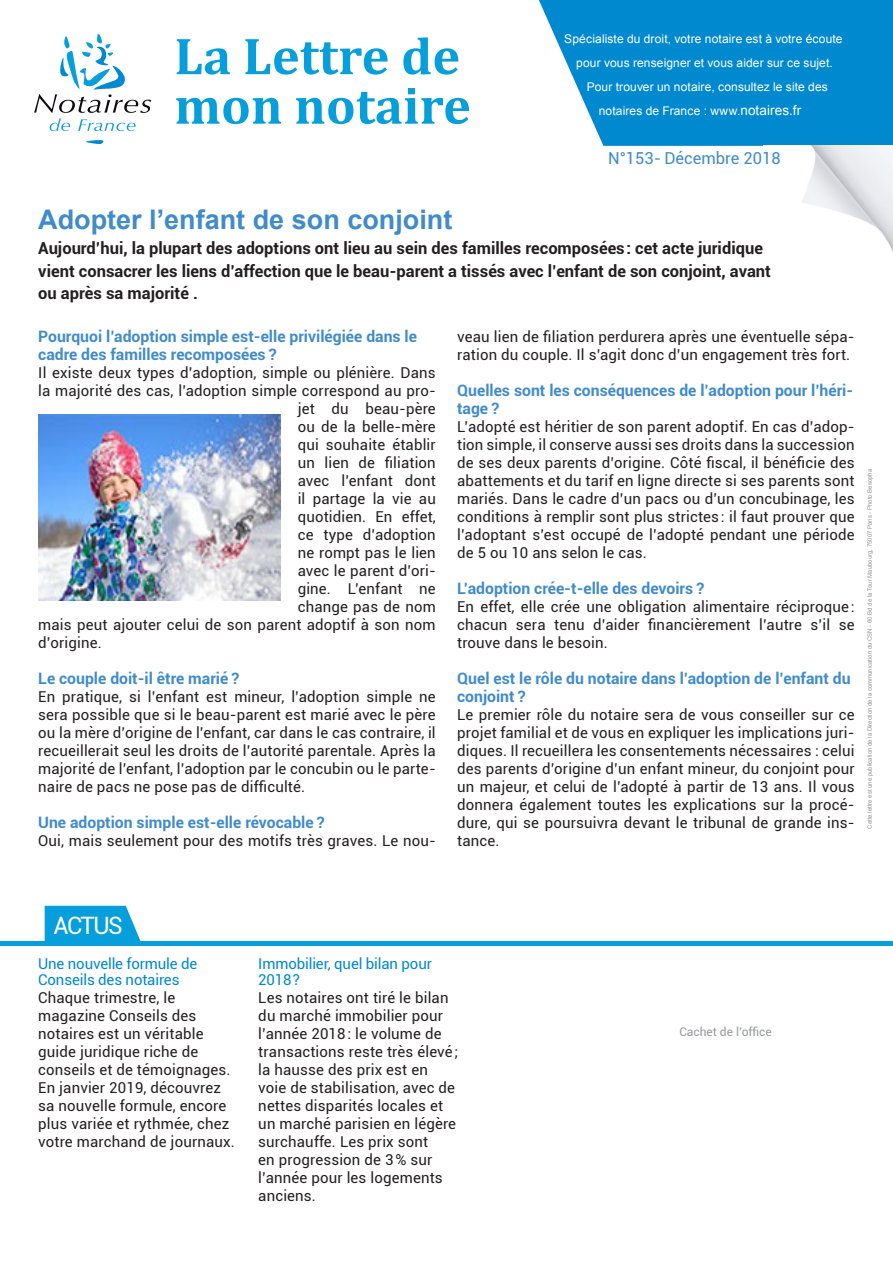
<style>
.page{position:relative;width:893px;height:1263px;background:#fff}
.page>*{position:absolute;margin:0;border:0;box-sizing:border-box;transform-origin:0 0}
.t1{font:700 52.5px/49.5px "Cambria";color:#069edb}
.Chapô{font:700 27px "Arial";color:#408bca}
.t2{font:24px "Roboto";letter-spacing:-.065em;color:#fff}
.t3{font:700 16.5px/22.5px "Roboto";color:#231f20}
.t4{font:16.5px "Roboto";color:#408bca}
.Questions{font:700 15.75px/18px "Roboto";color:#408bca}
.Réponses{font:700 15.75px "Roboto";color:#408bca}
.Réponses-2{font:15px/18px "Roboto";letter-spacing:.01em;color:#231f20;text-align:justify}
.Texte_noir_actus{font:15px/18px "Roboto";letter-spacing:.01em;color:#231f20}
.Texte_noir_actus-2{font:15px/16.5px "Roboto";letter-spacing:-.01em;color:#0089cf}
.t5{font:12px "Arial";letter-spacing:.01em;color:#fff}
.t6{font:12px "Roboto";color:#97999c}
.t7{font:6px "Arial";color:#939598}
.s1{font-size:13.5px}
</style>
<div class="page">
<svg style="left:539px;top:0;width:354px;height:146px;background:#1994d3"></svg>
<svg style="left:34px;top:34px;width:117px;height:97px"></svg>
<svg style="left:86px;top:140px;width:18px;height:4px"></svg>
<svg style="left:45px;top:906px;width:96px;height:35px;background:#1aa5dd"></svg>
<img style="left:802px;top:146px;width:91px;height:106px">
<hr style="left:0;top:941px;width:893px;height:4px;background:#069edb">
<img style="left:38px;top:414px;width:243px;height:186px">
<p class="t1" style="left:174px;top:30px;width:298px">La Lettre de mon notaire</p>
<p class="t5" style="left:564px;top:31px;width:280px">Spécialiste du droit, votre notaire est à votre écoute</p>
<p class="t5" style="left:576px;top:55px;width:258px">pour vous renseigner et vous aider sur ce sujet.</p>
<p class="t5" style="left:587px;top:79px;width:243px">Pour trouver un notaire, consultez le site des</p>
<p class="t5" style="left:599px;top:103px;width:204px">notaires de France : www.<span class="s1">notaires.fr</span></p>
<p class="t4" style="left:608px;top:147px;width:174px">N°153- Décembre 2018</p>
<p class="Chapô" style="left:38px;top:202px;width:416px">Adopter l’enfant de son conjoint</p>
<p class="t3" style="left:38px;top:236px;width:734px">Aujourd’hui, la plupart des adoptions ont lieu au sein des familles recomposées : cet acte juridique vient consacrer les liens d’affection que le beau-parent a tissés avec l’enfant de son conjoint, avant ou après sa majorité .</p>
<p class="Questions" style="left:38px;top:327px;width:380px">Pourquoi l’adoption simple est-elle privilégiée dans le cadre des familles recomposées ?</p>
<p class="Réponses-2" style="left:38px;top:363px;width:399px">Il existe deux types d’adoption, simple ou plénière. Dans</p>
<p class="Réponses-2" style="left:38px;top:381px;width:399px">la majorité des cas, l’adoption simple correspond au pro-</p>
<p class="Réponses-2" style="left:298px;top:399px;width:140px">jet du beau-père</p>
<p class="Réponses-2" style="left:298px;top:417px;width:140px">ou de la belle-mère</p>
<p class="Réponses-2" style="left:298px;top:435px;width:140px">qui souhaite établir</p>
<p class="Réponses-2" style="left:298px;top:453px;width:140px">un lien de filiation</p>
<p class="Réponses-2" style="left:298px;top:471px;width:140px">avec l’enfant dont</p>
<p class="Réponses-2" style="left:298px;top:489px;width:140px">il partage la vie au</p>
<p class="Réponses-2" style="left:298px;top:507px;width:140px">quotidien. En effet,</p>
<p class="Réponses-2" style="left:298px;top:525px;width:140px">ce type d’adoption</p>
<p class="Réponses-2" style="left:298px;top:543px;width:140px">ne rompt pas le lien</p>
<p class="Réponses-2" style="left:298px;top:561px;width:140px">avec le parent d’ori-</p>
<p class="Réponses-2" style="left:298px;top:579px;width:140px">gine. L’enfant ne</p>
<p class="Réponses-2" style="left:298px;top:597px;width:140px">change pas de nom</p>
<p class="Réponses-2" style="left:38px;top:615px;width:399px">mais peut ajouter celui de son parent adoptif à son nom</p>
<p class="Réponses-2" style="left:38px;top:633px;width:65px">d’origine.</p>
<p class="Questions" style="left:38px;top:669px;width:203px">Le couple doit-il être marié ?</p>
<p class="Réponses-2" style="left:38px;top:687px;width:399px">En pratique, si l’enfant est mineur, l’adoption simple ne sera possible que si le beau-parent est marié avec le père ou la mère d’origine de l’enfant, car dans le cas contraire, il recueillerait seul les droits de l’autorité parentale. Après la majorité de l’enfant, l’adoption par le concubin ou le parte&shy;naire de pacs ne pose pas de difficulté.</p>
<p class="Réponses" style="left:38px;top:811px;width:288px">Une adoption simple est-elle révocable ?</p>
<p class="Réponses-2" style="left:38px;top:831px;width:399px">Oui, mais seulement pour des motifs très graves. Le nou-</p>
<p class="Réponses-2" style="left:457px;top:327px;width:399px">veau lien de filiation perdurera après une éventuelle sépa&shy;ration du couple. Il s’agit donc d’un engagement très fort.</p>
<p class="Questions" style="left:457px;top:381px;width:398px">Quelles sont les conséquences de l’adoption pour l’héri&shy;tage ?</p>
<p class="Réponses-2" style="left:457px;top:417px;width:399px">L’adopté est héritier de son parent adoptif. En cas d’adop&shy;tion simple, il conserve aussi ses droits dans la succession de ses deux parents d’origine. Côté fiscal, il bénéficie des abattements et du tarif en ligne directe si ses parents sont mariés. Dans le cadre d’un pacs ou d’un concubinage, les conditions à remplir sont plus strictes : il faut prouver que l’adoptant s’est occupé de l’adopté pendant une période de 5 ou 10 ans selon le cas.</p>
<p class="Questions" style="left:457px;top:579px;width:249px">L’adoption crée-t-elle des devoirs ?</p>
<p class="Réponses-2" style="left:457px;top:597px;width:399px">En effet, elle crée une obligation alimentaire réciproque : chacun sera tenu d’aider financièrement l’autre s’il se trouve dans le besoin.</p>
<p class="Questions" style="left:457px;top:669px;width:395px">Quel est le rôle du notaire dans l’adoption de l’enfant du conjoint ?</p>
<p class="Réponses-2" style="left:457px;top:705px;width:399px">Le premier rôle du notaire sera de vous conseiller sur ce projet familial et de vous en expliquer les implications juri&shy;diques. Il recueillera les consentements nécessaires : celui des parents d’origine d’un enfant mineur, du conjoint pour un majeur, et celui de l’adopté à partir de 13 ans. Il vous donnera également toutes les explications sur la procé&shy;dure, qui se poursuivra devant le tribunal de grande ins&shy;tance.</p>
<p class="t7" style="left:866px;top:829px;width:361px;rotate:-90deg">Cette lettre est une publication de la Direction de la communication du CSN - 60 Bd de la Tour Maubourg, 75007 Paris - Photo Besopha</p>
<h3 class="t2" style="left:54px;top:908px;width:71px">ACTUS</h3>
<p class="Texte_noir_actus-2" style="left:38px;top:955px;width:160px">Une nouvelle formule de<br>Conseils des notaires</p>
<p class="Texte_noir_actus" style="left:38px;top:988px;width:198px">Chaque trimestre, le magazine Conseils des notaires est un véritable guide juridique riche de conseils et de témoignages.<br>En janvier 2019, découvrez sa nouvelle formule, encore plus variée et rythmée, chez votre marchand de journaux.</p>
<p class="Texte_noir_actus-2" style="left:258px;top:955px;width:175px">Immobilier, quel bilan pour<br>2018 ?</p>
<p class="Texte_noir_actus" style="left:258px;top:988px;width:202px">Les notaires ont tiré le bilan du marché immobilier pour l’année 2018 : le volume de transactions reste très élevé ; la hausse des prix est en voie de stabilisation, avec de nettes disparités locales et un marché parisien en légère surchauffe. Les prix sont<br>en progression de 3 % sur l’année pour les logements anciens.</p>
<p class="t6" style="left:679px;top:1023px;width:94px">Cachet de l’office</p>
</div>
